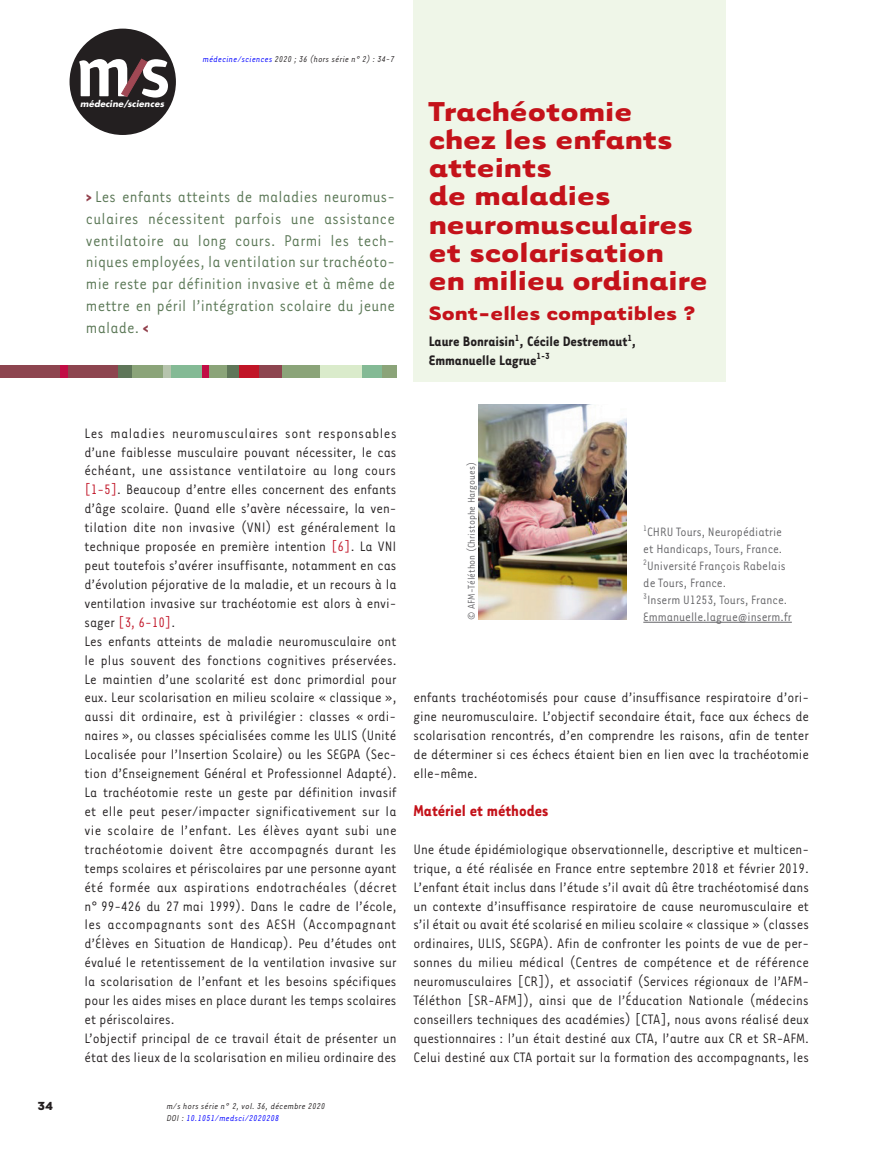
<style>
.page{position:relative;width:892px;height:1149px;background:#fff}
.page>*{position:absolute;margin:0;border:0;box-sizing:border-box;transform-origin:0 0}
.t1{font:700 31.5px/28.2px "Tarzana Wide";color:#c4121a}
.t2{font:700 22.5px "Tarzana Wide";color:#c4121a}
.t3{font:18px/21.8px "Tarzana Narrow";letter-spacing:.01em;color:#5a7755;text-align:justify}
.t4{font:700 18px "Tarzana Narrow";color:#c4121a}
.t5{font:15.75px/18.9px "Tarzana Narrow";color:#231f20;text-align:justify}
.t6{font:700 15.75px/18.9px "Tarzana Narrow";color:#231f20}
.t7{font:13.95px/17px "Tarzana Narrow";color:#636366}
.t8{font:700 13.5px "Tarzana Wide";color:#231f20}
.t9{font:11.25px "Tarzana Narrow";color:#636366}
.t10{font:italic 9.75px/11.7px "Tarzana Narrow";letter-spacing:.025em;color:#231f20}
.t11{font:italic 700 8.55px "Futura";letter-spacing:.01em;color:#fff}
.s1{color:#00f}
.s2{font-weight:700;color:#913f4b}
.s3{color:#c11527}
</style>
<div class="page">
<div style="left:69px;top:29px;width:107px;height:106px;background:#231f20;border-radius:50%"></div>
<svg style="left:79px;top:59px;width:89px;height:39px"></svg>
<img style="left:479px;top:404px;width:147px;height:215px">
<div style="left:413px;top:0;width:312px;height:381px;background:#eff6e8"></div>
<hr style="left:643px;top:622px;width:148px;height:1px;background:#636366">
<div style="left:0;top:365px;width:119px;height:12px;background:#8d454f"></div>
<div style="left:118px;top:365px;width:18px;height:12px;background:#5f7659"></div>
<div style="left:225px;top:365px;width:14px;height:12px;background:#5f7659"></div>
<div style="left:133px;top:365px;width:31px;height:12px;background:#8ba479"></div>
<div style="left:168px;top:365px;width:34px;height:12px;background:#84ba95"></div>
<div style="left:361px;top:365px;width:22px;height:12px;background:#84ba95"></div>
<div style="left:207px;top:365px;width:19px;height:12px;background:#8ba479"></div>
<div style="left:382px;top:365px;width:14px;height:12px;background:#8ba479"></div>
<div style="left:280px;top:365px;width:41px;height:12px;background:#8ba479"></div>
<div style="left:320px;top:365px;width:42px;height:12px;background:#daebcb"></div>
<div style="left:163px;top:365px;width:8px;height:12px;background:#b6c4ad"></div>
<div style="left:60px;top:365px;width:8px;height:12px;background:#c10d45"></div>
<div style="left:202px;top:365px;width:6px;height:12px;background:#c10d45"></div>
<div style="left:239px;top:365px;width:29px;height:12px;background:#c11527"></div>
<div style="left:259px;top:365px;width:22px;height:12px;background:#8d454f"></div>
<p class="t8" style="left:37px;top:1096px;width:18px">34</p>
<p class="t11" style="left:80px;top:98px;width:85px">médecine/sciences</p>
<p class="t10" style="left:203px;top:52px;width:193px"><span class="s1">médecine/sciences</span> 2020 ; 36 (hors série n° 2) : 34-7</p>
<p class="t3" style="left:86px;top:185px;width:310px"><span class="s2">&gt;</span> Les enfants atteints de maladies neuromus&shy;culaires nécessitent parfois une assistance ventilatoire au long cours. Parmi les tech&shy;niques employées, la ventilation sur trachéoto&shy;mie reste par définition invasive et à même de mettre en péril l’intégration scolaire du jeune malade. <span class="s2">&lt;</span></p>
<h1 class="t1" style="left:428px;top:95px;width:280px">Trachéotomie<br>chez les enfants atteints<br>de maladies neuromusculaires et scolarisation en milieu ordinaire</h1>
<h2 class="t2" style="left:428px;top:299px;width:268px">Sont-elles compatibles ?</h2>
<p class="t6" style="left:428px;top:331px;width:209px">Laure Bonraisin<sup>1</sup>, Cécile Destremaut<sup>1</sup>,<br>Emmanuelle Lagrue<sup>1-3</sup></p>
<p class="t5" style="left:84px;top:422px;width:314px;text-align:left">Les maladies neuromusculaires sont responsables d’une faiblesse musculaire pouvant nécessiter, le cas échéant, une assistance ventilatoire au long cours <span class="s3">[1-5]</span>. Beaucoup d’entre elles concernent des enfants d’âge scolaire. Quand elle s’avère nécessaire, la ven&shy;tilation dite non invasive (VNI) est généralement la technique proposée en première intention <span class="s3">[6]</span>. La VNI peut toutefois s’avérer insuffisante, notamment en cas d’évolution péjorative de la maladie, et un recours à la ventilation invasive sur trachéotomie est alors à envi&shy;sager <span class="s3">[3, 6-10]</span>.<br>Les enfants atteints de maladie neuromusculaire ont le plus souvent des fonctions cognitives préservées.<br>Le maintien d’une scolarité est donc primordial pour eux. Leur scolarisation en milieu scolaire « classique », aussi dit ordinaire, est à privilégier : classes « ordi&shy;naires », ou classes spécialisées comme les ULIS (Unité Localisée pour l’Insertion Scolaire) ou les SEGPA (Sec&shy;tion d’Enseignement Général et Professionnel Adapté).<br>La trachéotomie reste un geste par définition invasif et elle peut peser/impacter significativement sur la vie scolaire de l’enfant. Les élèves ayant subi une trachéotomie doivent être accompagnés durant les temps scolaires et périscolaires par une personne ayant été formée aux aspirations endotrachéales (décret n° 99-426 du 27 mai 1999). Dans le cadre de l’école, les accompagnants sont des AESH (Accompagnant d’Élèves en Situation de Handicap). Peu d’études ont évalué le retentissement de la ventilation invasive sur la scolarisation de l’enfant et les besoins spécifiques pour les aides mises en place durant les temps scolaires et périscolaires.<br>L’objectif principal de ce travail était de présenter un état des lieux de la scolarisation en milieu ordinaire des</p>
<p class="t10" style="left:167px;top:1099px;width:160px">m/s hors série n° 2, vol. 36, décembre 2020<br>DOI : <span class="s1">10.1051/medsci/2020208</span></p>
<p class="t9" style="left:464px;top:619px;width:159px;rotate:-90deg">© AFM-Téléthon (Christophe Hargoues)</p>
<p class="t7" style="left:643px;top:522px;width:150px"><sup>1</sup>CHRU Tours, Neuropédiatrie et Handicaps, Tours, France.<br><sup>2</sup>Université François Rabelais de Tours, France.<br><sup>3</sup>Inserm U1253, Tours, France.<br>Emmanuelle.lagrue@inserm.fr</p>
<p class="t5" style="left:413px;top:687px;width:397px">enfants trachéotomisés pour cause d’insuffisance respiratoire d’ori&shy;gine neuromusculaire. L’objectif secondaire était, face aux échecs de scolarisation rencontrés, d’en comprendre les raisons, afin de tenter de déterminer si ces échecs étaient bien en lien avec la trachéotomie elle-même.</p>
<p class="t4" style="left:413px;top:799px;width:136px">Matériel et méthodes</p>
<p class="t5" style="left:413px;top:838px;width:397px">Une étude épidémiologique observationnelle, descriptive et multicen&shy;trique, a été réalisée en France entre septembre 2018 et février 2019.<br>L’enfant était inclus dans l’étude s’il avait dû être trachéotomisé dans un contexte d’insuffisance respiratoire de cause neuromusculaire et s’il était ou avait été scolarisé en milieu scolaire « classique » (classes ordinaires, ULIS, SEGPA). Afin de confronter les points de vue de per&shy;sonnes du milieu médical (Centres de compétence et de référence neuromusculaires [CR]), et associatif (Services régionaux de l’AFM-Téléthon [SR-AFM]), ainsi que de l’Éducation Nationale (médecins conseillers techniques des académies) [CTA], nous avons réalisé deux questionnaires : l’un était destiné aux CTA, l’autre aux CR et SR-AFM.<br>Celui destiné aux CTA portait sur la formation des accompagnants, les</p>
</div>
